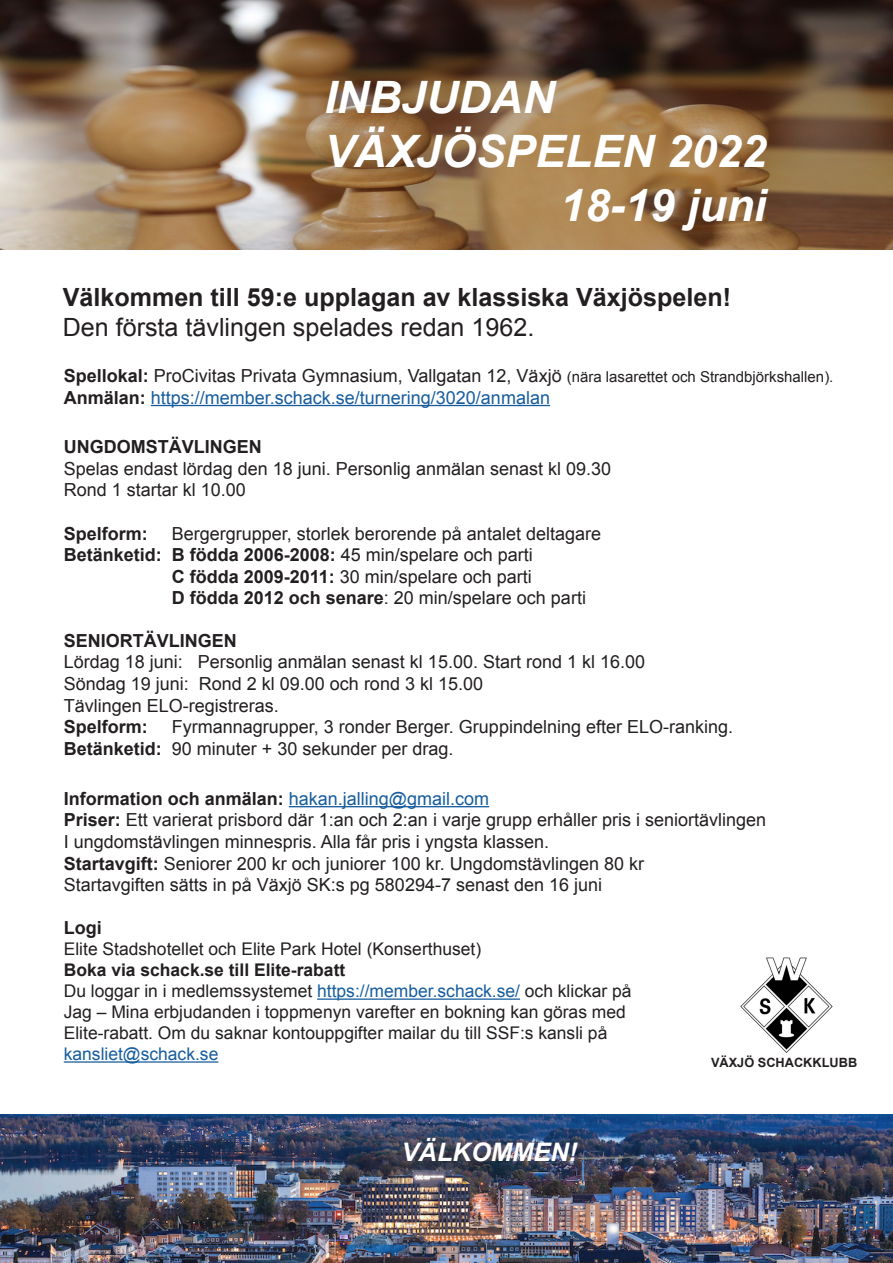
<style>
.page{position:relative;width:893px;height:1263px;background:#fff}
.page>*{position:absolute;margin:0;border:0;box-sizing:border-box;transform-origin:0 0}
.t1{font:italic 700 44.7px "Arial";color:#fff}
.t2{font:italic 700 25.5px "Arial";color:#fff}
.t3{font:700 25.05px "Arial";color:#231f20}
.t4{font:25.05px "Arial";color:#231f20}
.t5{font:18px "Arial";color:#231f20}
.t6{font:700 18px "Arial";color:#231f20}
.t7{font:18px "Arial";color:#175d9e}
.t8{font:17.4px/21px "Arial";color:#231f20}
.t9{font:700 12.75px "Arial";color:#231f20}
.s1{font-weight:700}
.s2{font-size:15px}
.s3{font-weight:700;color:#231f20}
.s4{font-weight:400}
.s5{color:#175d9e}
</style>
<div class="page">
<img style="left:0;top:0;width:893px;height:249px">
<hr style="left:151px;top:405px;width:399px;height:1px;background:#175d9e">
<hr style="left:289px;top:806px;width:200px;height:1px;background:#175d9e">
<hr style="left:317px;top:998px;width:203px;height:2px;background:#175d9e">
<hr style="left:64px;top:1061px;width:154px;height:2px;background:#175d9e">
<img style="left:740px;top:957px;width:93px;height:96px">
<img style="left:0;top:1114px;width:893px;height:149px">
<p class="t1" style="left:324px;top:69px;width:232px">INBJUDAN</p>
<p class="t1" style="left:324px;top:122px;width:443px">VÄXJÖSPELEN 2022</p>
<p class="t1" style="left:560px;top:176px;width:208px">18-19 juni</p>
<p class="t3" style="left:63px;top:281px;width:670px">Välkommen till 59:e upplagan av klassiska Växjöspelen!</p>
<p class="t4" style="left:63px;top:311px;width:473px">Den första tävlingen spelades redan 1962.</p>
<p class="t5" style="left:64px;top:364px;width:771px"><span class="s1">Spellokal:</span> ProCivitas Privata Gymnasium, Vallgatan 12, Växjö <span class="s2">(nära lasarettet och Strandbjörkshallen).</span></p>
<p class="t7" style="left:64px;top:385px;width:488px"><span class="s3">Anmälan:</span> https://member.schack.se/turnering/3020/anmalan</p>
<p class="t6" style="left:64px;top:435px;width:199px">UNGDOMSTÄVLINGEN</p>
<p class="t5" style="left:64px;top:457px;width:549px">Spelas endast lördag den 18 juni. Personlig anmälan senast kl 09.30</p>
<p class="t5" style="left:64px;top:478px;width:184px">Rond 1 startar kl 10.00</p>
<p class="t6" style="left:64px;top:521px;width:86px">Spelform:</p>
<p class="t5" style="left:172px;top:521px;width:431px">Bergergrupper, storlek berorende på antalet deltagare</p>
<p class="t6" style="left:64px;top:543px;width:471px">Betänketid: B födda 2006-2008: <span class="s4">45 min/spelare och parti</span></p>
<p class="t5" style="left:172px;top:565px;width:362px"><span class="s1">C födda 2009-2011:</span> 30 min/spelare och parti</p>
<p class="t5" style="left:172px;top:586px;width:416px"><span class="s1">D födda 2012 och senare</span>: 20 min/spelare och parti</p>
<p class="t6" style="left:64px;top:628px;width:175px">SENIORTÄVLINGEN</p>
<p class="t5" style="left:64px;top:650px;width:583px">Lördag 18 juni: Personlig anmälan senast kl 15.00. Start rond 1 kl 16.00</p>
<p class="t5" style="left:64px;top:672px;width:421px">Söndag 19 juni: Rond 2 kl 09.00 och rond 3 kl 15.00</p>
<p class="t5" style="left:64px;top:693px;width:217px">Tävlingen ELO-registreras.</p>
<p class="t6" style="left:64px;top:715px;width:86px">Spelform:</p>
<p class="t5" style="left:172px;top:715px;width:563px">Fyrmannagrupper, 3 ronder Berger. Gruppindelning efter ELO-ranking.</p>
<p class="t5" style="left:64px;top:737px;width:391px"><span class="s1">Betänketid:</span> 90 minuter + 30 sekunder per drag.</p>
<p class="t7" style="left:64px;top:787px;width:427px"><span class="s3">Information och anmälan:</span> hakan.jalling@gmail.com</p>
<p class="t5" style="left:64px;top:808px;width:704px"><span class="s1">Priser:</span> Ett varierat prisbord där 1:an och 2:an i varje grupp erhåller pris i seniortävlingen</p>
<p class="t5" style="left:64px;top:830px;width:487px">I ungdomstävlingen minnespris. Alla får pris i yngsta klassen.</p>
<p class="t5" style="left:64px;top:851px;width:582px"><span class="s1">Startavgift:</span> Seniorer 200 kr och juniorer 100 kr. Ungdomstävlingen 80 kr</p>
<p class="t5" style="left:64px;top:873px;width:540px">Startavgiften sätts in på Växjö SK:s pg 580294-7 senast den 16 juni</p>
<p class="t6" style="left:64px;top:916px;width:39px">Logi</p>
<p class="t8" style="left:64px;top:939px;width:569px">Elite Stadshotellet och Elite Park Hotel (Konserthuset)<br><span class="s1">Boka via schack.se till Elite-rabatt<br></span>Du loggar in i medlemssystemet <span class="s5">https://member.schack.se/</span> och klickar på Jag – Mina erbjudanden i toppmenyn varefter en bokning kan göras med Elite-rabatt. Om du saknar kontouppgifter mailar du till SSF:s kansli på <span class="s5">kansliet@schack.se</span></p>
<p class="t9" style="left:711px;top:1054px;width:148px">VÄXJÖ SCHACKKLUBB</p>
<p class="t2" style="left:402px;top:1135px;width:177px">VÄLKOMMEN!</p>
</div>
